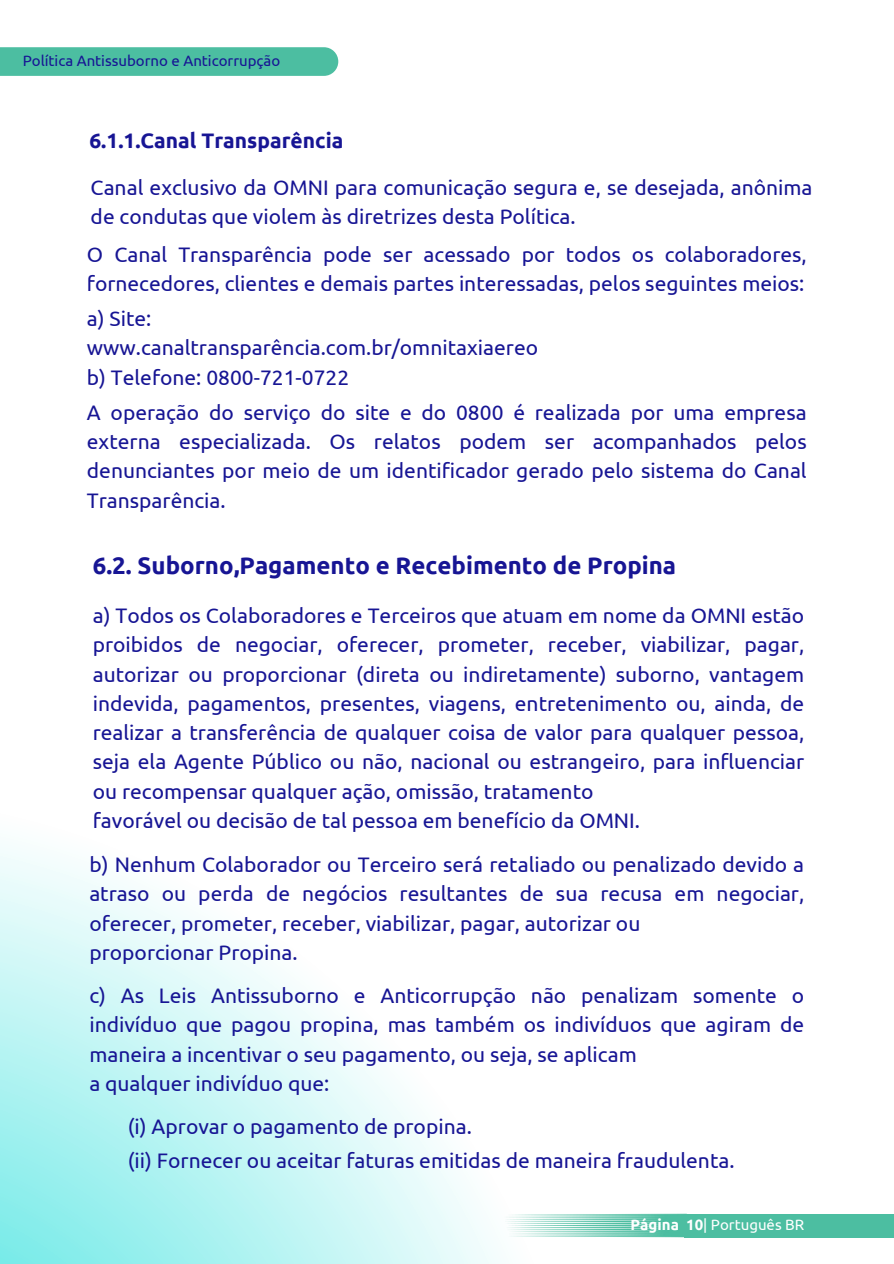
<style>
.page{position:relative;width:894px;height:1264px;background:#fff}
.page>*{position:absolute;margin:0;border:0;box-sizing:border-box;transform-origin:0 0}
.t1{font:700 24px "Ubuntu";color:#171594}
.t2{font:21px/29.2px "Ubuntu";color:#171594}
.t3{font:700 21px "Ubuntu";color:#171594}
.t4{font:15px "Ubuntu";color:#171594}
.t5{font:15px "Ubuntu";color:#fff}
.s1{font-weight:700}
</style>
<div class="page">
<svg style="left:0;top:47px;width:338px;height:29px;background:#4fbfa2"></svg>
<svg style="left:0;top:846px;width:497px;height:417px"></svg>
<img style="left:497px;top:1213px;width:196px;height:50px">
<div style="left:684px;top:1213px;width:209px;height:24px;background:#4cbea1"></div>
<h3 class="t4" style="left:23px;top:52px;width:259px">Política Antissuborno e Anticorrupção</h3>
<h3 class="t3" style="left:89px;top:129px;width:255px">6.1.1.Canal Transparência</h3>
<h1 class="t2" style="left:91px;top:172px;width:723px">Canal exclusivo da OMNI para comunicação segura e, se desejada, anônima de condutas que violem às diretrizes desta Política.</h1>
<h3 class="t2" style="left:87px;top:239px;width:721px">O Canal Transparência pode ser acessado por todos os colaboradores, fornecedores, clientes e demais partes interessadas, pelos seguintes meios:</h3>
<h3 class="t2" style="left:87px;top:304px;width:452px">a) Site: www.canaltransparência.com.br/omnitaxiaereo b) Telefone: 0800-721-0722</h3>
<p class="t2" style="left:87px;top:397px;width:721px;text-align:justify">A operação do serviço do site e do 0800 é realizada por uma empresa externa especializada. Os relatos podem ser acompanhados pelos denunciantes por meio de um identificador gerado pelo sistema do Canal Transparência.</p>
<h3 class="t1" style="left:93px;top:552px;width:585px">6.2. Suborno,Pagamento e Recebimento de Propina</h3>
<h3 class="t2" style="left:93px;top:600px;width:712px">a) Todos os Colaboradores e Terceiros que atuam em nome da OMNI estão proibidos de negociar, oferecer, prometer, receber, viabilizar, pagar, autorizar ou proporcionar (direta ou indiretamente) suborno, vantagem indevida, pagamentos, presentes, viagens, entretenimento ou, ainda, de realizar a transferência de qualquer coisa de valor para qualquer pessoa, seja ela Agente Público ou não, nacional ou estrangeiro, para influenciar ou recompensar qualquer ação, omissão, tratamento<br>favorável ou decisão de tal pessoa em benefício da OMNI.</h3>
<h3 class="t2" style="left:89px;top:849px;width:716px">b) Nenhum Colaborador ou Terceiro será retaliado ou penalizado devido a atraso ou perda de negócios resultantes de sua recusa em negociar, oferecer, prometer, receber, viabilizar, pagar, autorizar ou<br>proporcionar Propina.</h3>
<h3 class="t2" style="left:89px;top:980px;width:716px">c) As Leis Antissuborno e Anticorrupção não penalizam somente o indivíduo que pagou propina, mas também os indivíduos que agiram de maneira a incentivar o seu pagamento, ou seja, se aplicam<br>a qualquer indivíduo que:</h3>
<p class="t2" style="left:128px;top:1111px;width:345px">(i) Aprovar o pagamento de propina.</p>
<p class="t2" style="left:128px;top:1145px;width:608px">(ii) Fornecer ou aceitar faturas emitidas de maneira fraudulenta.</p>
<h2 class="t5" style="left:630px;top:1215px;width:175px"><span class="s1">Página 10</span>| Português BR</h2>
</div>
